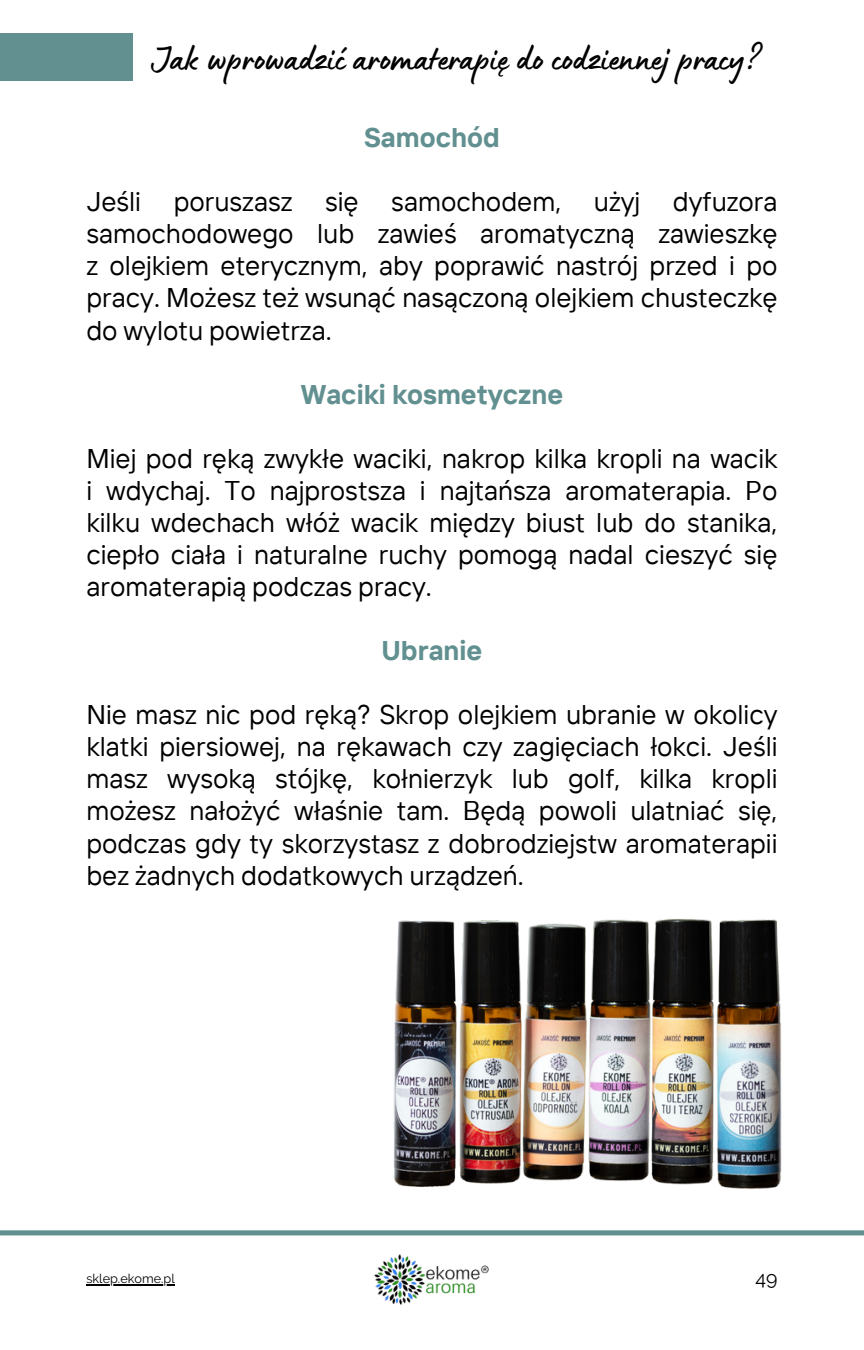
<style>
.page{position:relative;width:864px;height:1350px;background:#fff}
.page>*{position:absolute;margin:0;border:0;box-sizing:border-box;transform-origin:0 0}
.t1{font:38.25px "Lumios Marker";color:#000}
.t2{font:27px/31.9px "TT Interphases";color:#000;text-align:justify}
.t3{font:700 27px "TT Interphases";color:#629090}
.t4{font:19.35px "Raleway";color:#000}
.t5{font:12.6px "Raleway";color:#000}
</style>
<div class="page">
<div style="left:0;top:34px;width:133px;height:47px;background:#629090"></div>
<div style="left:0;top:1230px;width:864px;height:5px;background:#629090"></div>
<hr style="left:86px;top:1284px;width:89px;height:1px;background:#000">
<img style="left:374px;top:1263px;width:115px;height:42px">
<img style="left:269px;top:919px;width:595px;height:344px">
<p class="t1" style="left:151px;top:46px;width:610px">Jak wprowadzić aromaterapię do codziennej pracy?</p>
<p class="t3" style="left:364px;top:120px;width:137px">Samochód</p>
<p class="t2" style="left:86px;top:185px;width:693px">Jeśli poruszasz się samochodem, użyj dyfuzora samochodowego lub zawieś aromatyczną zawieszkę z olejkiem eterycznym, aby poprawić nastrój przed i po pracy. Możesz też wsunąć nasączoną olejkiem chusteczkę do wylotu powietrza.</p>
<p class="t3" style="left:301px;top:377px;width:264px">Waciki kosmetyczne</p>
<p class="t2" style="left:86px;top:442px;width:693px">Miej pod ręką zwykłe waciki, nakrop kilka kropli na wacik i wdychaj. To najprostsza i najtańsza aromaterapia. Po kilku wdechach włóż wacik między biust lub do stanika, ciepło ciała i naturalne ruchy pomogą nadal cieszyć się aromaterapią podczas pracy.</p>
<p class="t3" style="left:382px;top:633px;width:102px">Ubranie</p>
<p class="t2" style="left:86px;top:698px;width:693px">Nie masz nic pod ręką? Skrop olejkiem ubranie w okolicy klatki piersiowej, na rękawach czy zagięciach łokci. Jeśli masz wysoką stójkę, kołnierzyk lub golf, kilka kropli możesz nałożyć właśnie tam. Będą powoli ulatniać się, podczas gdy ty skorzystasz z dobrodziejstw aromaterapii bez żadnych dodatkowych urządzeń.</p>
<p class="t5" style="left:86px;top:1271px;width:90px">sklep.ekome.pl</p>
<p class="t4" style="left:756px;top:1267px;width:23px">49</p>
</div>
